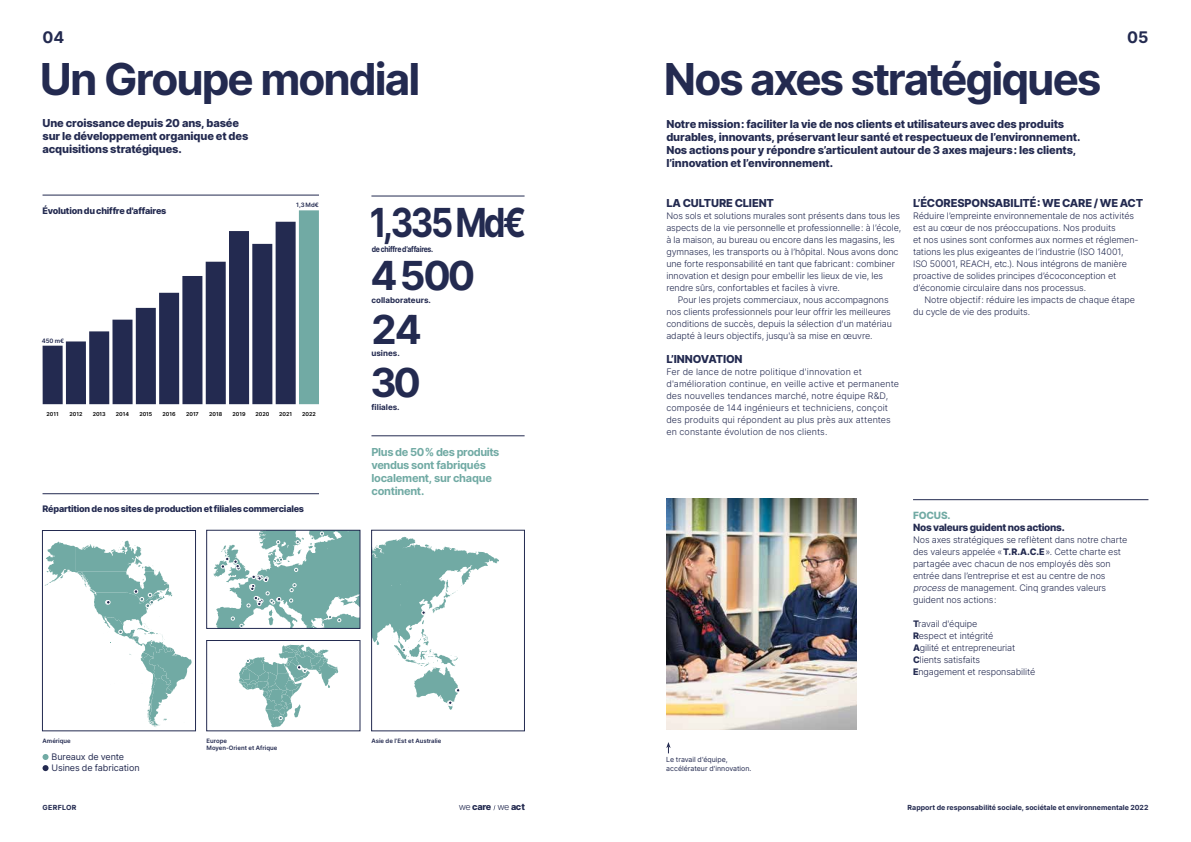
<style>
.page{position:relative;width:1191px;height:842px;background:#fff}
.page>*{position:absolute;margin:0;border:0;box-sizing:border-box;transform-origin:0 0}
.t1{font:700 44px "Inter";letter-spacing:-.045em;color:#232a50}
.t2{font:700 40px "Inter";letter-spacing:-.075em;color:#232a50}
.t3{font:700 40px "Inter";letter-spacing:-.075em;color:#232a50;scale:.86 1}
.t4{font:700 16px "Inter";color:#232a50}
.t5{font:800 11px/13px "Inter";letter-spacing:-.015em;color:#232a50}
.t6{font:700 11px/13px "Inter";letter-spacing:-.025em;color:#71aaa4}
.t7{font:800 10px "Inter";letter-spacing:-.03em;color:#232a50}
.t8{font:800 10px "Inter";letter-spacing:-.015em;color:#71aaa4}
.t9{font:800 9.1px "Inter";letter-spacing:-.03em;color:#232a50}
.t10{font:300 9px/12px "Inter";letter-spacing:-.01em;color:#232a50}
.t11{font:300 9px/12px "Inter";letter-spacing:.01em;color:#232a50}
.t12{font:800 9px "Inter";letter-spacing:-.025em;color:#232a50}
.t13{font:9px/11px "Inter";letter-spacing:-.01em;color:#232a50}
.t14{font:700 8px "Inter";color:#232a50}
.t15{font:700 8px "Inter";letter-spacing:-.04em;color:#232a50;scale:.86 1}
.t16{font:700 7px "Inter";letter-spacing:.005em;color:#232a50}
.t17{font:7px/9px "Inter";letter-spacing:.005em;color:#232a50}
.t18{font:700 7px "Inter";letter-spacing:.045em;color:#232a50}
.t19{font:600 6px/7px "Inter";color:#232a50}
.t20{font:600 5.4px "Inter";color:#000}
.s1{font-weight:800}
.s2{font-style:italic}
.s3{font-weight:300}
</style>
<div class="page">
<hr style="left:913px;top:499px;width:235px;height:1px;background:#232a50">
<hr style="left:371px;top:196px;width:153px;height:1px;background:#232a50">
<div style="left:276px;top:222px;width:20px;height:182px;background:#232a50"></div>
<div style="left:299px;top:210px;width:20px;height:194px;background:#71aaa4"></div>
<div style="left:43px;top:346px;width:20px;height:58px;background:#232a50"></div>
<div style="left:66px;top:341px;width:20px;height:63px;background:#232a50"></div>
<div style="left:89px;top:331px;width:20px;height:73px;background:#232a50"></div>
<div style="left:112px;top:320px;width:21px;height:84px;background:#232a50"></div>
<div style="left:136px;top:308px;width:20px;height:96px;background:#232a50"></div>
<div style="left:159px;top:293px;width:20px;height:111px;background:#232a50"></div>
<div style="left:182px;top:276px;width:20px;height:128px;background:#232a50"></div>
<div style="left:206px;top:262px;width:20px;height:142px;background:#232a50"></div>
<div style="left:229px;top:231px;width:20px;height:173px;background:#232a50"></div>
<div style="left:252px;top:244px;width:20px;height:160px;background:#232a50"></div>
<hr style="left:43px;top:195px;width:276px;height:1px;background:#232a50">
<hr style="left:43px;top:493px;width:276px;height:1px;background:#232a50">
<img style="left:666px;top:499px;width:190px;height:230px">
<svg style="left:45px;top:541px;width:147px;height:186px"></svg>
<div style="left:42px;top:530px;width:154px;height:201px;border:1px solid #232a50"></div>
<svg style="left:206px;top:530px;width:154px;height:201px"></svg>
<svg style="left:373px;top:536px;width:126px;height:174px"></svg>
<svg style="left:43px;top:754px;width:6px;height:17px"></svg>
<hr style="left:371px;top:436px;width:153px;height:1px;background:#232a50">
<svg style="left:666px;top:742px;width:4px;height:11px"></svg>
<h3 class="t4" style="left:43px;top:26px;width:23px">04</h3>
<h1 class="t1" style="left:40px;top:47px;width:382px">Un Groupe mondial</h1>
<h1 class="t1" style="left:664px;top:47px;width:439px">Nos axes stratégiques</h1>
<p class="t5" style="left:43px;top:116px;width:207px">Une croissance depuis 20 ans, basée sur le développement organique et des acquisitions stratégiques.</p>
<p class="t5" style="left:666px;top:118px;width:416px">Notre mission: faciliter la vie de nos clients et utilisateurs avec des produits durables, innovants, préservant leur santé et respectueux de l’environnement.<br>Nos actions pour y répondre s’articulent autour de 3 axes majeurs: les clients, l’innovation et l’environnement.</p>
<h3 class="t4" style="left:1127px;top:26px;width:23px">05</h3>
<p class="t12" style="left:43px;top:204px;width:125px">Évolution du chiffre d'affaires</p>
<p class="t19" style="left:42px;top:337px;width:24px">450 m€</p>
<p class="t19" style="left:296px;top:201px;width:24px">1,3 Md€</p>
<p class="t20" style="left:47px;top:410px;width:14px">2011</p>
<p class="t20" style="left:69px;top:410px;width:14px">2012</p>
<p class="t20" style="left:93px;top:410px;width:15px">2013</p>
<p class="t20" style="left:116px;top:410px;width:15px">2014</p>
<p class="t20" style="left:139px;top:410px;width:14px">2015</p>
<p class="t20" style="left:163px;top:410px;width:15px">2016</p>
<p class="t20" style="left:186px;top:410px;width:14px">2017</p>
<p class="t20" style="left:209px;top:410px;width:15px">2018</p>
<p class="t20" style="left:232px;top:410px;width:15px">2019</p>
<p class="t20" style="left:255px;top:410px;width:15px">2020</p>
<p class="t20" style="left:279px;top:410px;width:14px">2021</p>
<p class="t20" style="left:302px;top:410px;width:15px">2022</p>
<p class="t12" style="left:43px;top:502px;width:263px">Répartition de nos sites de production et filiales commerciales</p>
<h2 class="t3" style="left:370px;top:193px;width:184px">1,335 Md€</h2>
<p class="t15" style="left:372px;top:243px;width:73px">de chiffre d’affaires.</p>
<h2 class="t2" style="left:370px;top:247px;width:106px">4500</h2>
<p class="t14" style="left:371px;top:294px;width:61px">collaborateurs.</p>
<h2 class="t2" style="left:371px;top:300px;width:52px">24</h2>
<p class="t14" style="left:371px;top:347px;width:30px">usines.</p>
<h2 class="t2" style="left:370px;top:354px;width:52px">30</h2>
<p class="t14" style="left:371px;top:401px;width:30px">filiales.</p>
<p class="t6" style="left:371px;top:445px;width:129px">Plus de 50% des produits vendus sont fabriqués localement, sur chaque continent.</p>
<p class="t19" style="left:43px;top:737px;width:30px">Amérique</p>
<p class="t19" style="left:207px;top:737px;width:72px">Europe<br>Moyen-Orient et Afrique</p>
<p class="t19" style="left:371px;top:737px;width:71px">Asie de l’Est et Australie</p>
<p class="t13" style="left:51px;top:751px;width:90px">Bureaux de vente<br>Usines de fabrication</p>
<p class="t5" style="left:666px;top:196px;width:109px">LA CULTURE CLIENT</p>
<p class="t10" style="left:666px;top:210px;width:236px">Nos sols et solutions murales sont présents dans tous les aspects de la vie personnelle et professionnelle: à l’école, à la maison, au bureau ou encore dans les magasins, les gymnases, les transports ou à l’hôpital. Nous avons donc une forte responsabilité en tant que fabricant: combiner innovation et design pour embellir les lieux de vie, les rendre sûrs, confortables et faciles à vivre.</p>
<p class="t10" style="left:666px;top:294px;width:227px;text-indent:11px">Pour les projets commerciaux, nous accompagnons nos clients professionnels pour leur offrir les meilleures conditions de succès, depuis la sélection d'un matériau adapté à leurs objectifs, jusqu'à sa mise en œuvre.</p>
<p class="t5" style="left:666px;top:352px;width:78px">L’INNOVATION</p>
<p class="t11" style="left:666px;top:366px;width:234px">Fer de lance de notre politique d'innovation et d'amélioration continue, en veille active et permanente des nouvelles tendances marché, notre équipe R&amp;D, composée de 144 ingénieurs et techniciens, conçoit des produits qui répondent au plus près aux attentes en constante évolution de nos clients.</p>
<p class="t5" style="left:913px;top:196px;width:231px">L’ÉCORESPONSABILITÉ : WE CARE / WE ACT</p>
<p class="t10" style="left:913px;top:210px;width:226px">Réduire l’empreinte environnementale de nos activités est au cœur de nos préoccupations. Nos produits<br>et nos usines sont conformes aux normes et réglemen&shy;tations les plus exigeantes de l’industrie (ISO 14001, ISO 50001, REACH, etc.). Nous intégrons de manière proactive de solides principes d’écoconception et d’économie circulaire dans nos processus.</p>
<p class="t10" style="left:913px;top:294px;width:224px;text-indent:11px">Notre objectif: réduire les impacts de chaque étape du cycle de vie des produits.</p>
<p class="t8" style="left:913px;top:508px;width:39px">FOCUS.</p>
<p class="t7" style="left:913px;top:520px;width:153px">Nos valeurs guident nos actions.</p>
<p class="t10" style="left:913px;top:534px;width:216px">Nos axes stratégiques se reflètent dans notre charte des valeurs appelée «<span class="s1">T.R.A.C.E</span>». Cette charte est partagée avec chacun de nos employés dès son entrée dans l’entreprise et est au centre de nos <span class="s2">process</span>de management. Cinq grandes valeurs guident nos actions:</p>
<p class="t10" style="left:913px;top:618px;width:124px"><span class="s1">T</span>ravail d'équipe<br><span class="s1">R</span>espect et intégrité<br><span class="s1">A</span>gilité et entrepreneuriat<br><span class="s1">C</span>lients satisfaits<br><span class="s1">E</span>ngagement et responsabilité</p>
<p class="t17" style="left:666px;top:755px;width:87px">Le travail d'équipe, accélérateur d'innovation.</p>
<p class="t9" style="left:459px;top:800px;width:68px"><span class="s3">we</span> care <span class="s3">we</span> act</p>
<p class="t18" style="left:43px;top:802px;width:35px">GERFLOR</p>
<p class="t16" style="left:907px;top:802px;width:242px">Rapport de responsabilité sociale, sociétale et environnementale 2022</p>
</div>
